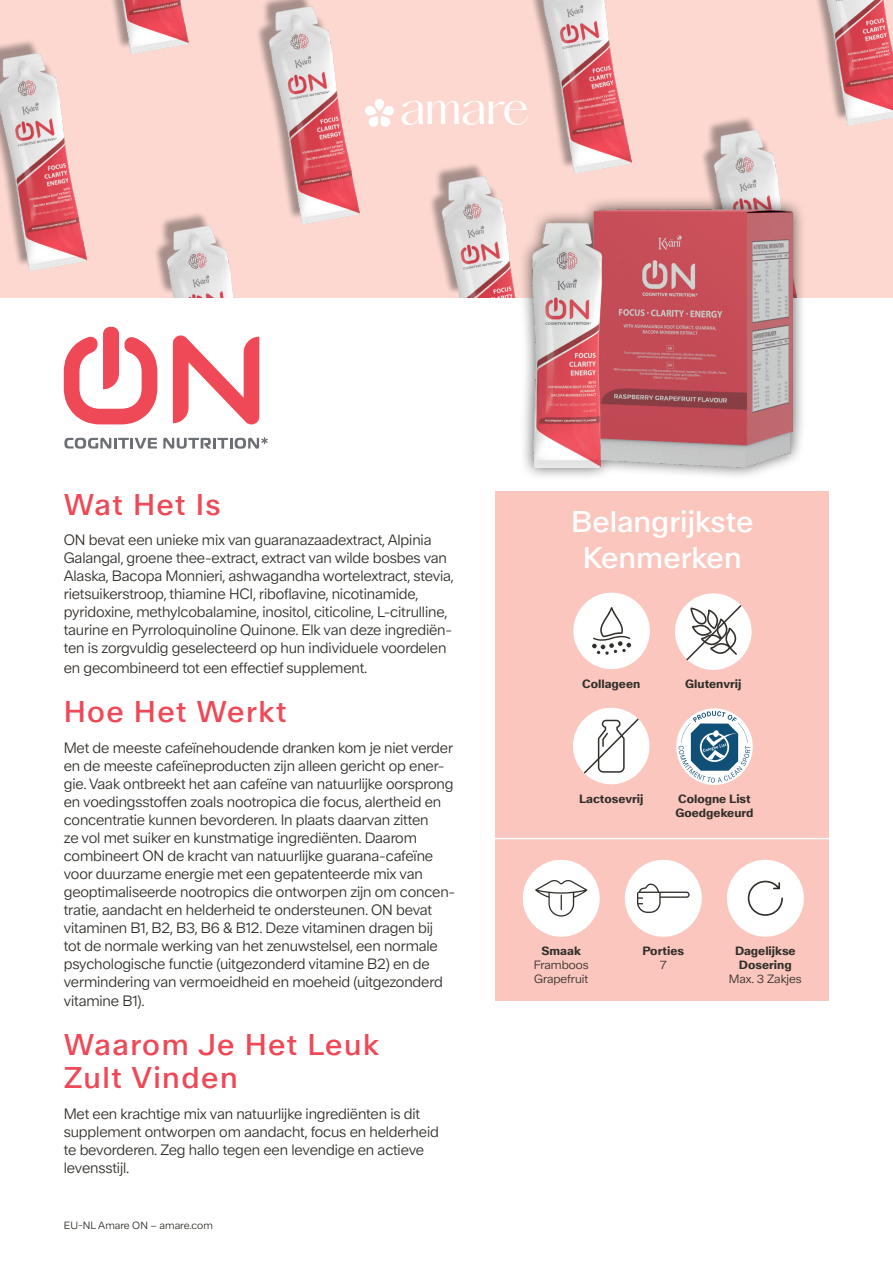
<style>
.page{position:relative;width:893px;height:1263px;background:#fff}
.page>*{position:absolute;margin:0;border:0;box-sizing:border-box;transform-origin:0 0}
.Headline_20pt_red{font:30px/33px "Amare Walter Neue";letter-spacing:.05em;color:#ef4856}
.Headline_20pt_white-centered{font:30px/36px "Amare Walter Neue";color:#fff;text-align:center}
.Text_10pt_darkgrey{font:15px/18px "Amare Walter Neue Mager";letter-spacing:-.01em;color:#322f2a}
.t1{font:700 12px/14.4px "Amare Walter Neue";color:#322f2a}
.t2{font:12px/14.4px "Amare Walter Neue Mager";color:#322f2a}
.t3{font:10.5px "Amare Walter Neue Mager";color:#322f2a}
</style>
<div class="page">
<svg style="left:173px;top:335px;width:86px;height:89px"></svg>
<svg style="left:64px;top:327px;width:93px;height:97px"></svg>
<svg style="left:64px;top:438px;width:93px;height:11px"></svg>
<svg style="left:163px;top:437px;width:105px;height:12px"></svg>
<img style="left:0;top:0;width:893px;height:298px">
<div style="left:496px;top:491px;width:333px;height:509px;background:#fac6bd"></div>
<div style="left:573px;top:708px;width:76px;height:76px;background:#fff;border-radius:50%"></div>
<svg style="left:584px;top:719px;width:55px;height:54px"></svg>
<div style="left:675px;top:593px;width:77px;height:77px;background:#fff;border-radius:50%"></div>
<svg style="left:686px;top:605px;width:55px;height:55px"></svg>
<div style="left:625px;top:860px;width:77px;height:77px;background:#fff;border-radius:50%"></div>
<svg style="left:637px;top:883px;width:53px;height:30px"></svg>
<div style="left:523px;top:860px;width:77px;height:77px;background:#fff;border-radius:50%"></div>
<svg style="left:535px;top:880px;width:52px;height:36px"></svg>
<div style="left:727px;top:860px;width:77px;height:77px;background:#fff;border-radius:50%"></div>
<svg style="left:748px;top:881px;width:35px;height:35px"></svg>
<hr style="left:495px;top:838px;width:335px;height:1px;background:#fff">
<div style="left:573px;top:593px;width:77px;height:76px;background:#fff;border-radius:50%"></div>
<svg style="left:592px;top:607px;width:39px;height:48px"></svg>
<svg style="left:676px;top:708px;width:77px;height:77px"></svg>
<div style="left:519px;top:196px;width:287px;height:285px;background:#231f20;opacity:.75"></div>
<img style="left:532px;top:209px;width:261px;height:258px">
<svg style="left:364px;top:99px;width:164px;height:29px"></svg>
<p class="Headline_20pt_red" style="left:64px;top:488px;width:158px">Wat Het Is</p>
<p class="Text_10pt_darkgrey" style="left:64px;top:531px;width:392px">ON bevat een unieke mix van guaranazaadextract, Alpinia Galangal, groene thee-extract, extract van wilde bosbes van Alaska, Bacopa Monnieri, ashwagandha wortelextract, stevia, rietsuikerstroop, thiamine HCI, riboflavine, nicotinamide, pyridoxine, methylcobalamine, inositol, citicoline, L-citrulline, taurine en Pyrroloquinoline Quinone. Elk van deze ingrediën&shy;ten is zorgvuldig geselecteerd op hun individuele voordelen</p>
<p class="Text_10pt_darkgrey" style="left:64px;top:659px;width:305px">en gecombineerd tot een effectief supplement.</p>
<p class="Headline_20pt_red" style="left:64px;top:695px;width:224px">Hoe Het Werkt</p>
<p class="Text_10pt_darkgrey" style="left:64px;top:738px;width:393px">Met de meeste cafeïnehoudende dranken kom je niet verder en de meeste cafeïneproducten zijn alleen gericht op ener&shy;gie. Vaak ontbreekt het aan cafeïne van natuurlijke oorsprong en voedingsstoffen zoals nootropica die focus, alertheid en concentratie kunnen bevorderen. In plaats daarvan zitten<br>ze vol met suiker en kunstmatige ingrediënten. Daarom combineert ON de kracht van natuurlijke guarana-cafeïne voor duurzame energie met een gepatenteerde mix van geoptimaliseerde nootropics die ontworpen zijn om concen&shy;tratie, aandacht en helderheid te ondersteunen. ON bevat vitaminen B1, B2, B3, B6 &amp; B12. Deze vitaminen dragen bij<br>tot de normale werking van het zenuwstelsel, een normale psychologische functie (uitgezonderd vitamine B2) en de vermindering van vermoeidheid en moeheid (uitgezonderd</p>
<p class="Text_10pt_darkgrey" style="left:64px;top:992px;width:82px">vitamine B1).</p>
<p class="Headline_20pt_red" style="left:64px;top:1028px;width:317px">Waarom Je Het Leuk<br>Zult Vinden</p>
<p class="Text_10pt_darkgrey" style="left:64px;top:1104px;width:377px">Met een krachtige mix van natuurlijke ingrediënten is dit supplement ontworpen om aandacht, focus en helderheid te bevorderen. Zeg hallo tegen een levendige en actieve levensstijl.</p>
<p class="t3" style="left:64px;top:1219px;width:151px">EU-NL Amare ON – amare.com</p>
<p class="Headline_20pt_white-centered" style="left:571px;top:504px;width:184px">Belangrijkste<br>Kenmerken</p>
<p class="t1" style="left:582px;top:677px;width:60px">Collageen</p>
<p class="t1" style="left:685px;top:677px;width:58px">Glutenvrij</p>
<p class="t1" style="left:579px;top:791px;width:66px">Lactosevrij</p>
<p class="t1" style="left:675px;top:792px;width:79px">Cologne List<br>Goedgekeurd</p>
<p class="t1" style="left:541px;top:943px;width:41px">Smaak</p>
<p class="t2" style="left:534px;top:958px;width:57px">Framboos<br>Grapefruit</p>
<p class="t1" style="left:642px;top:943px;width:43px">Porties</p>
<p class="t2" style="left:660px;top:958px;width:8px">7</p>
<p class="t1" style="left:735px;top:943px;width:62px;text-align:center">Dagelijkse<br>Dosering</p>
<p class="t2" style="left:729px;top:972px;width:74px">Max. 3 Zakjes</p>
</div>
